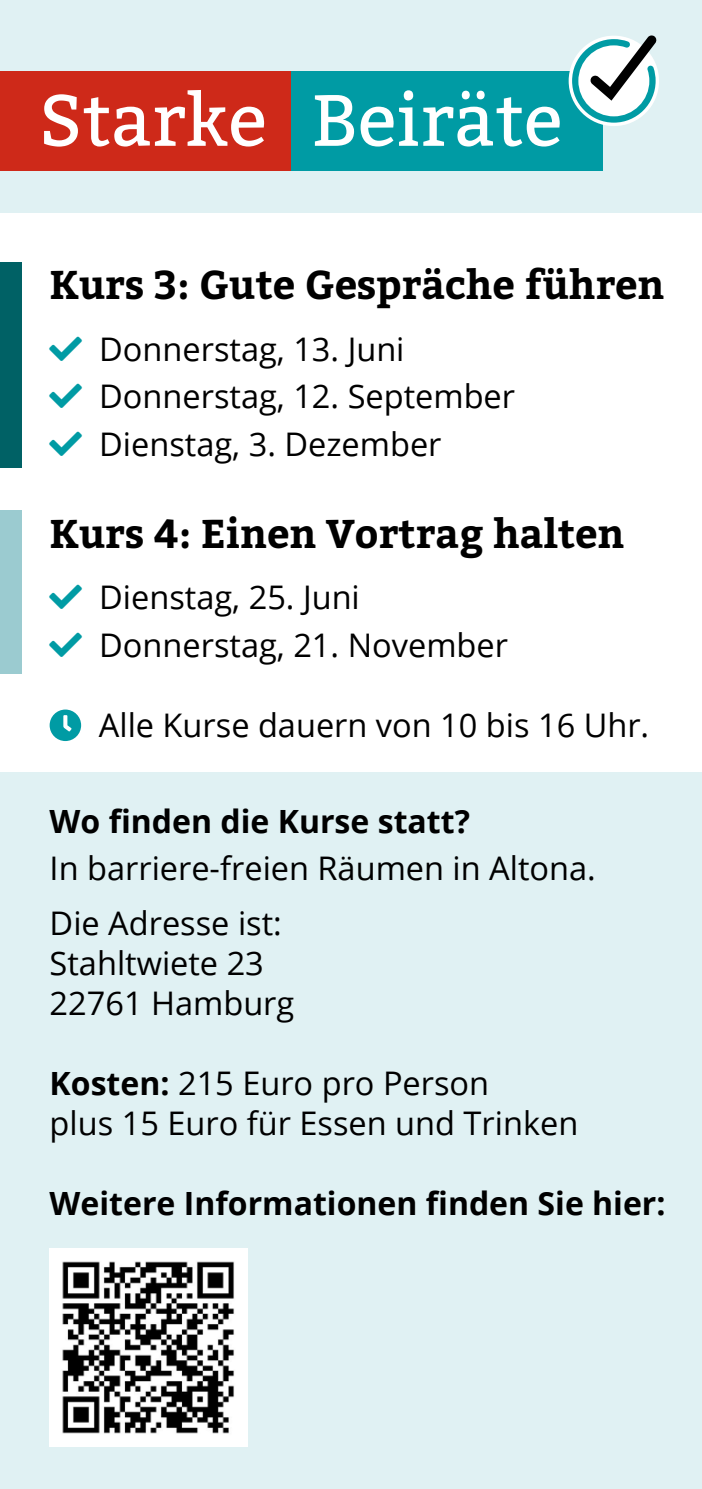
<style>
.page{position:relative;width:702px;height:1489px;background:#fff}
.page>*{position:absolute;margin:0;border:0;box-sizing:border-box;transform-origin:0 0}
.HL_2_Kurse{font:700 40px "Bitter";color:#000}
.Fliesstext{font:32.5px "Open Sans";color:#000}
.Liste_Termine{font:32.5px "Open Sans";color:#000}
.Fliesstext_Abstand{font:32.5px "Open Sans";color:#000}
.Fliesstext-2{font:700 32px "Open Sans";color:#000}
.HL_3{font:700 32px "Open Sans";color:#000}
.s1{color:#009ba4}
.s2{font-weight:700;font-size:32px}
</style>
<div class="page">
<div style="left:0;top:772px;width:702px;height:716px;background:#e0f1f3"></div>
<div style="left:0;top:0;width:702px;height:213px;background:#e0f1f3"></div>
<div style="left:50px;top:1247px;width:198px;height:199px;background:#fff"></div>
<img style="left:62px;top:1261px;width:173px;height:173px">
<div style="left:0;top:262px;width:21px;height:206px;background:#006165"></div>
<div style="left:0;top:510px;width:21px;height:163px;background:#9bcbd0"></div>
<div style="left:0;top:71px;width:291px;height:99px;background:#ce2919"></div>
<div style="left:291px;top:71px;width:311px;height:99px;background:#009ba4"></div>
<div style="left:568px;top:36px;width:91px;height:90px;background:#fff;border-radius:50%"></div>
<svg style="left:44px;top:94px;width:34px;height:53px"></svg>
<svg style="left:84px;top:90px;width:180px;height:56px"></svg>
<svg style="left:315px;top:95px;width:39px;height:51px"></svg>
<svg style="left:360px;top:107px;width:33px;height:39px"></svg>
<svg style="left:399px;top:90px;width:160px;height:56px"></svg>
<svg style="left:572px;top:35px;width:85px;height:88px"></svg>
<svg style="left:50px;top:709px;width:31px;height:32px"></svg>
<h2 class="HL_2_Kurse" style="left:50px;top:260px;width:616px">Kurs 3: Gute Gespräche führen</h2>
<p class="Liste_Termine" style="left:50px;top:326px;width:356px"><span class="s1">■</span> Donnerstag, 13. Juni</p>
<p class="Liste_Termine" style="left:50px;top:374px;width:467px"><span class="s1">■</span> Donnerstag, 12. September</p>
<p class="Liste_Termine" style="left:50px;top:421px;width:393px"><span class="s1">■</span> Dienstag, 3. Dezember</p>
<h2 class="HL_2_Kurse" style="left:50px;top:509px;width:576px">Kurs 4: Einen Vortrag halten</h2>
<p class="Liste_Termine" style="left:50px;top:575px;width:312px"><span class="s1">■</span> Dienstag, 25. Juni</p>
<p class="Liste_Termine" style="left:50px;top:623px;width:460px"><span class="s1">■</span> Donnerstag, 21. November</p>
<p class="Fliesstext" style="left:99px;top:703px;width:552px">Alle Kurse dauern von 10 bis 16 Uhr.</p>
<h3 class="HL_3" style="left:50px;top:799px;width:422px">Wo finden die Kurse statt?</h3>
<p class="Fliesstext_Abstand" style="left:50px;top:846px;width:547px">In barriere-freien Räumen in Altona.</p>
<p class="Fliesstext" style="left:50px;top:900px;width:234px">Die Adresse ist:</p>
<p class="Fliesstext" style="left:50px;top:940px;width:216px">Stahltwiete 23</p>
<p class="Fliesstext_Abstand" style="left:50px;top:980px;width:246px">22761 Hamburg</p>
<p class="Fliesstext" style="left:50px;top:1060px;width:441px"><span class="s2">Kosten:</span> 215 Euro pro Person</p>
<p class="Fliesstext" style="left:50px;top:1100px;width:530px">plus 15 Euro für Essen und Trinken</p>
<p class="Fliesstext-2" style="left:50px;top:1180px;width:617px">Weitere Informationen finden Sie hier:</p>
</div>
